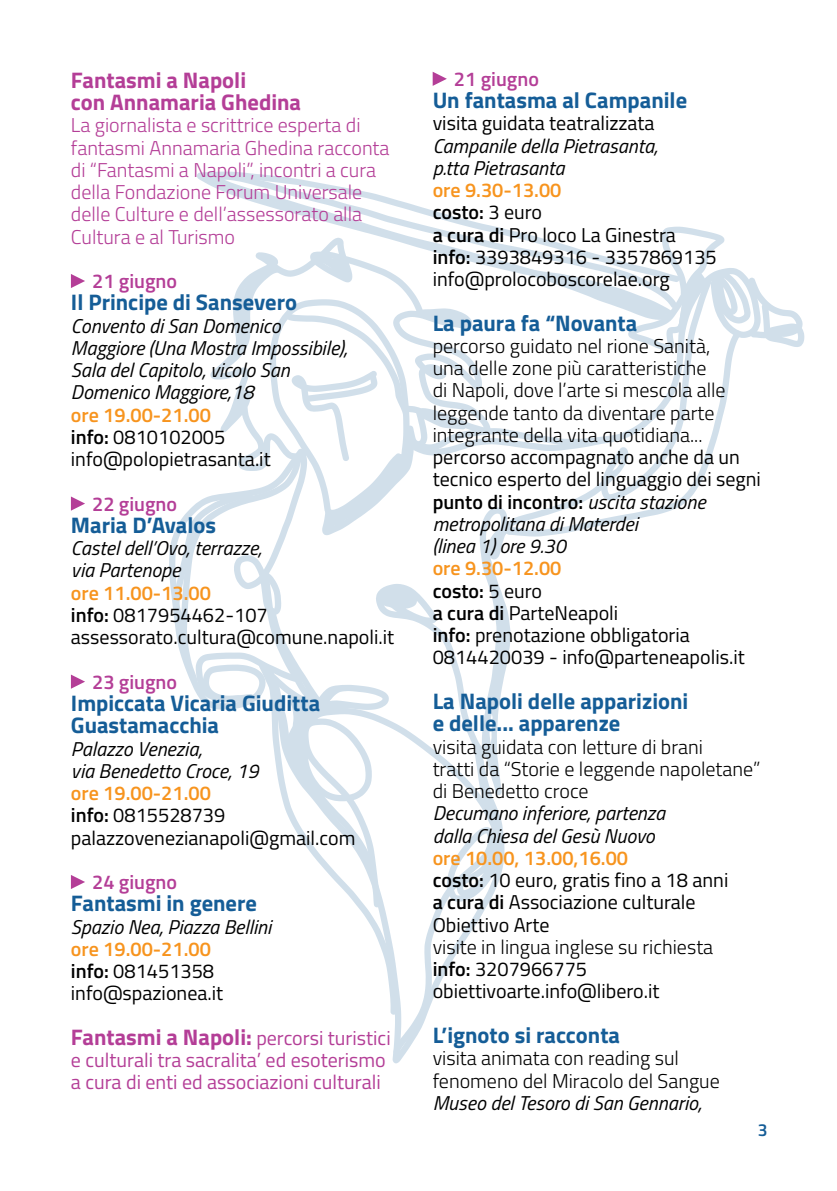
<style>
.page{position:relative;width:837px;height:1191px;background:#fff}
.page>*{position:absolute;margin:0;border:0;box-sizing:border-box;transform-origin:0 0}
.t1{font:700 22.5px/22.2px "Titillium";color:#155d97}
.t2{font:700 22.5px/22.2px "Titillium";color:#b43e97}
.t3{font:20px/22.2px "Titillium";color:#000}
.t4{font:italic 20px/22.2px "Titillium";color:#000}
.t5{font:300 20px/22.2px "Titillium";color:#000}
.t6{font:300 20px/22.2px "Titillium";color:#b43e97}
.t7{font:20px/22.2px "Titillium";color:#b43e97}
.t8{font:600 20px "Titillium";color:#b43e97}
.t9{font:600 17.5px "Titillium";color:#155d97}
.s1{font-weight:600;color:#f7941e}
.s2{font-weight:600}
.s3{font-weight:700;font-size:22.5px}
.s4{font-style:italic}
.s5{font-weight:300}
</style>
<div class="page">
<svg style="left:724px;top:268px;width:24px;height:70px;fill:#d1dfea"></svg>
<svg style="left:748px;top:277px;width:56px;height:70px"></svg>
<svg style="left:218px;top:173px;width:459px;height:54px"></svg>
<svg style="left:724px;top:330px;width:17px;height:81px"></svg>
<svg style="left:169px;top:227px;width:555px;height:828px"></svg>
<svg style="left:71px;top:274px;width:14px;height:14px"></svg>
<svg style="left:71px;top:496px;width:14px;height:14px"></svg>
<svg style="left:71px;top:674px;width:14px;height:14px"></svg>
<svg style="left:71px;top:875px;width:14px;height:14px"></svg>
<svg style="left:432px;top:72px;width:14px;height:14px"></svg>
<p class="t2" style="left:71px;top:68px;width:231px">Fantasmi a Napoli<br>con Annamaria Ghedina</p>
<p class="t6" style="left:71px;top:113px;width:320px">La giornalista e scrittrice esperta di fantasmi Annamaria Ghedina racconta di “Fantasmi a Napoli”, incontri a cura della Fondazione Forum Universale delle Culture e dell’assessorato alla Cultura e al Turismo</p>
<p class="t8" style="left:92px;top:266px;width:87px">21 giugno</p>
<p class="t1" style="left:71px;top:290px;width:227px">Il Principe di Sansevero</p>
<p class="t4" style="left:71px;top:313px;width:278px">Convento di San Domenico<br>Maggiore (Una Mostra Impossibile),<br>Sala del Capitolo, vicolo San<br>Domenico Maggiore,18</p>
<p class="t3" style="left:71px;top:402px;width:201px"><span class="s1">ore 19.00-21.00<br></span><span class="s2">info:</span> 0810102005 info@polopietrasanta.it</p>
<p class="t8" style="left:92px;top:488px;width:87px">22 giugno</p>
<p class="t1" style="left:71px;top:513px;width:147px">Maria D’Avalos</p>
<p class="t4" style="left:71px;top:536px;width:192px">Castel dell’Ovo, terrazze, via Partenope</p>
<p class="t3" style="left:71px;top:580px;width:325px"><span class="s1">ore 11.00-13.00<br></span><span class="s2">info:</span> 0817954462-107 assessorato.cultura@comune.napoli.it</p>
<p class="t8" style="left:92px;top:666px;width:87px">23 giugno</p>
<p class="t1" style="left:71px;top:691px;width:251px">Impiccata Vicaria Giuditta<br>Guastamacchia</p>
<p class="t4" style="left:71px;top:736px;width:189px">Palazzo Venezia,<br>via Benedetto Croce, 19</p>
<p class="t3" style="left:71px;top:781px;width:286px"><span class="s1">ore 19.00-21.00<br></span><span class="s2">info:</span> 0815528739 palazzovenezianapoli@gmail.com</p>
<p class="t8" style="left:92px;top:867px;width:87px">24 giugno</p>
<p class="t1" style="left:71px;top:891px;width:187px">Fantasmi in genere</p>
<p class="t4" style="left:71px;top:914px;width:202px">Spazio Nea, Piazza Bellini</p>
<p class="t3" style="left:71px;top:936px;width:154px"><span class="s1">ore 19.00-21.00 </span><span class="s2">info:</span> 081451358 info@spazionea.it</p>
<p class="t7" style="left:71px;top:1025px;width:321px"><span class="s3">Fantasmi a Napoli:</span> percorsi turistici e culturali tra sacralita’ ed esoterismo a cura di enti ed associazioni culturali</p>
<p class="t8" style="left:453px;top:64px;width:87px">21 giugno</p>
<p class="t1" style="left:432px;top:88px;width:256px">Un fantasma al Campanile</p>
<p class="t3" style="left:432px;top:111px;width:223px">visita guidata teatralizzata</p>
<p class="t4" style="left:432px;top:133px;width:226px">Campanile della Pietrasanta, p.tta Pietrasanta</p>
<p class="t3" style="left:432px;top:178px;width:285px"><span class="s1">ore 9.30-13.00<br></span><span class="s2">costo:</span> 3 euro<br><span class="s2">a cura di</span> Pro loco La Ginestra <span class="s2">info:</span> 3393849316 - 3357869135 info@prolocoboscorelae.org</p>
<p class="t1" style="left:432px;top:310px;width:206px">La paura fa “Novanta</p>
<p class="t5" style="left:432px;top:334px;width:294px">percorso guidato nel rione Sanità, una delle zone più caratteristiche di Napoli, dove l’arte si mescola alle leggende tanto da diventare parte integrante della vita quotidiana...</p>
<p class="t3" style="left:432px;top:445px;width:329px">percorso accompagnato anche da un tecnico esperto del linguaggio dei segni <span class="s2">punto di incontro:</span> <span class="s4">uscita stazione metropolitana di Materdei<br>(linea 1) ore 9.30</span></p>
<p class="t3" style="left:432px;top:556px;width:313px"><span class="s1">ore 9.30-12.00<br></span><span class="s2">costo:</span> 5 euro<br><span class="s2">a cura di</span> ParteNeapoli<br><span class="s2">info:</span> prenotazione obbligatoria<br>0814420039 - info@parteneapolis.it</p>
<p class="t1" style="left:432px;top:689px;width:257px">La Napoli delle apparizioni e delle... apparenze</p>
<p class="t5" style="left:432px;top:734px;width:329px">visita guidata con letture di brani<br>tratti da “Storie e leggende napoletane” di Benedetto croce</p>
<p class="t4" style="left:432px;top:801px;width:234px">Decumano inferiore, partenza dalla Chiesa del Gesù Nuovo</p>
<p class="t3" style="left:432px;top:845px;width:297px"><span class="s1">ore 10.00, 13.00,16.00<br></span><span class="s2">costo:</span> 10 euro, gratis fino a 18 anni <span class="s2">a cura di</span> Associazione culturale<br>Obiettivo Arte</p>
<p class="t3" style="left:432px;top:934px;width:282px"><span class="s5">visite in lingua inglese su richiesta </span><span class="s2">info:</span> 3207966775 obiettivoarte.info@libero.it</p>
<p class="t1" style="left:432px;top:1022px;width:189px">L’ignoto si racconta</p>
<p class="t5" style="left:432px;top:1046px;width:288px">visita animata con reading sul fenomeno del Miracolo del Sangue</p>
<p class="t4" style="left:432px;top:1090px;width:270px">Museo del Tesoro di San Gennario,</p>
<p class="t9" style="left:757px;top:1116px;width:11px">3</p>
</div>
